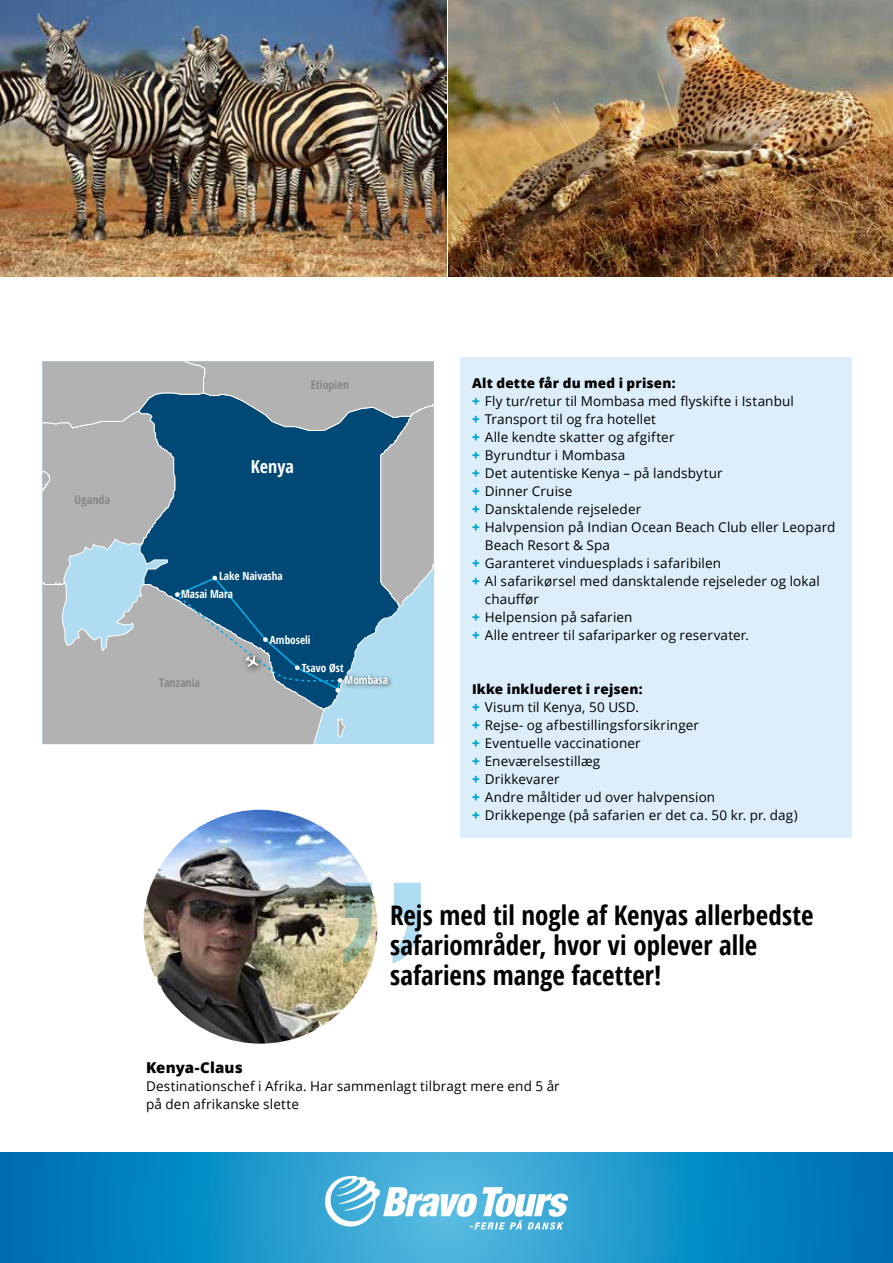
<style>
.page{position:relative;width:893px;height:1263px;background:#fff}
.page>*{position:absolute;margin:0;border:0;box-sizing:border-box;transform-origin:0 0}
.t1{font:700 condensed 27px/30px "Open Sans";color:#000}
.t2{font:700 condensed 18px "Open Sans";color:#fff}
.t3{font:800 15px "Open Sans";letter-spacing:.01em;color:#000}
.t4{font:13.5px/18px "Open Sans";letter-spacing:.01em;color:#000}
.t5{font:800 13.5px "Open Sans";letter-spacing:.015em;color:#000}
.t6{font:700 condensed 12px "Open Sans";color:#878787}
.t7{font:700 condensed 11.25px/18px "Open Sans";color:#fff}
.s1{font-weight:800;color:#00a3d4}
.s2{font-weight:800}
</style>
<div class="page">
<div style="left:460px;top:358px;width:391px;height:480px;background:#dbeefa"></div>
<img style="left:449px;top:0;width:444px;height:276px">
<img style="left:0;top:0;width:446px;height:276px">
<img style="left:144px;top:810px;width:233px;height:234px;border-radius:117px">
<svg style="left:343px;top:883px;width:78px;height:80px"></svg>
<svg style="left:43px;top:361px;width:391px;height:383px;background:#7292a5"></svg>
<svg style="left:1px;top:1152px;width:892px;height:111px;background:#148ec5"></svg>
<svg style="left:325px;top:1176px;width:243px;height:53px"></svg>
<hr style="left:0;top:1152px;width:1px;height:111px;background:#006bae">
<p class="t6" style="left:75px;top:491px;width:37px">Uganda</p>
<p class="t6" style="left:311px;top:376px;width:40px">Etiopien</p>
<h2 class="t2" style="left:251px;top:454px;width:44px">Kenya</h2>
<p class="t7" style="left:181px;top:567px;width:103px;text-indent:38px">Lake Naivasha<br>Masai Mara</p>
<p class="t7" style="left:270px;top:630px;width:42px">Amboseli</p>
<p class="t6" style="left:159px;top:674px;width:42px">Tanzania</p>
<p class="t7" style="left:302px;top:658px;width:43px">Tsavo Øst</p>
<p class="t7" style="left:345px;top:671px;width:45px">Mombasa</p>
<p class="t5" style="left:472px;top:373px;width:205px">Alt dette får du med i prisen:</p>
<p class="t4" style="left:472px;top:391px;width:323px"><span class="s1">+</span> Fly tur/retur til Mombasa med flyskifte i Istanbul</p>
<p class="t4" style="left:472px;top:409px;width:185px"><span class="s1">+</span> Transport til og fra hotellet</p>
<p class="t4" style="left:472px;top:427px;width:204px"><span class="s1">+</span> Alle kendte skatter og afgifter</p>
<p class="t4" style="left:472px;top:445px;width:155px"><span class="s1">+</span> Byrundtur i Mombasa</p>
<p class="t4" style="left:472px;top:463px;width:252px"><span class="s1">+</span> Det autentiske Kenya – på landsbytur</p>
<p class="t4" style="left:472px;top:481px;width:102px"><span class="s1">+</span> Dinner Cruise</p>
<p class="t4" style="left:472px;top:499px;width:171px"><span class="s1">+</span> Dansktalende rejseleder</p>
<p class="t4" style="left:472px;top:517px;width:365px"><span class="s1">+</span> Halvpension på Indian Ocean Beach Club eller Leopard</p>
<p class="t4" style="left:485px;top:535px;width:127px">Beach Resort &amp; Spa</p>
<p class="t4" style="left:472px;top:553px;width:251px"><span class="s1">+</span> Garanteret vinduesplads i safaribilen</p>
<p class="t4" style="left:472px;top:571px;width:349px"><span class="s1">+</span> Al safarikørsel med dansktalende rejseleder og lokal</p>
<p class="t4" style="left:485px;top:589px;width:56px">chauffør</p>
<p class="t4" style="left:472px;top:607px;width:162px"><span class="s1">+</span> Helpension på safarien</p>
<p class="t4" style="left:472px;top:625px;width:279px"><span class="s1">+</span> Alle entreer til safariparker og reservater.</p>
<p class="t4" style="left:472px;top:679px;width:327px"><span class="s2">Ikke inkluderet i rejsen:<br></span><span class="s1">+</span> Visum til Kenya, 50 USD.<br><span class="s1">+</span> Rejse- og afbestillingsforsikringer<br><span class="s1">+</span> Eventuelle vaccinationer<br><span class="s1">+</span> Eneværelsestillæg<br><span class="s1">+</span> Drikkevarer<br><span class="s1">+</span> Andre måltider ud over halvpension<br><span class="s1">+</span> Drikkepenge (på safarien er det ca. 50 kr. pr. dag)</p>
<h1 class="t1" style="left:390px;top:900px;width:425px">Rejs med til nogle af Kenyas allerbedste safariområder, hvor vi oplever alle safariens mange facetter!</h1>
<p class="t3" style="left:146px;top:1056px;width:98px">Kenya-Claus</p>
<p class="t4" style="left:146px;top:1076px;width:415px">Destinationschef i Afrika. Har sammenlagt tilbragt mere end 5 år på den afrikanske slette</p>
</div>
